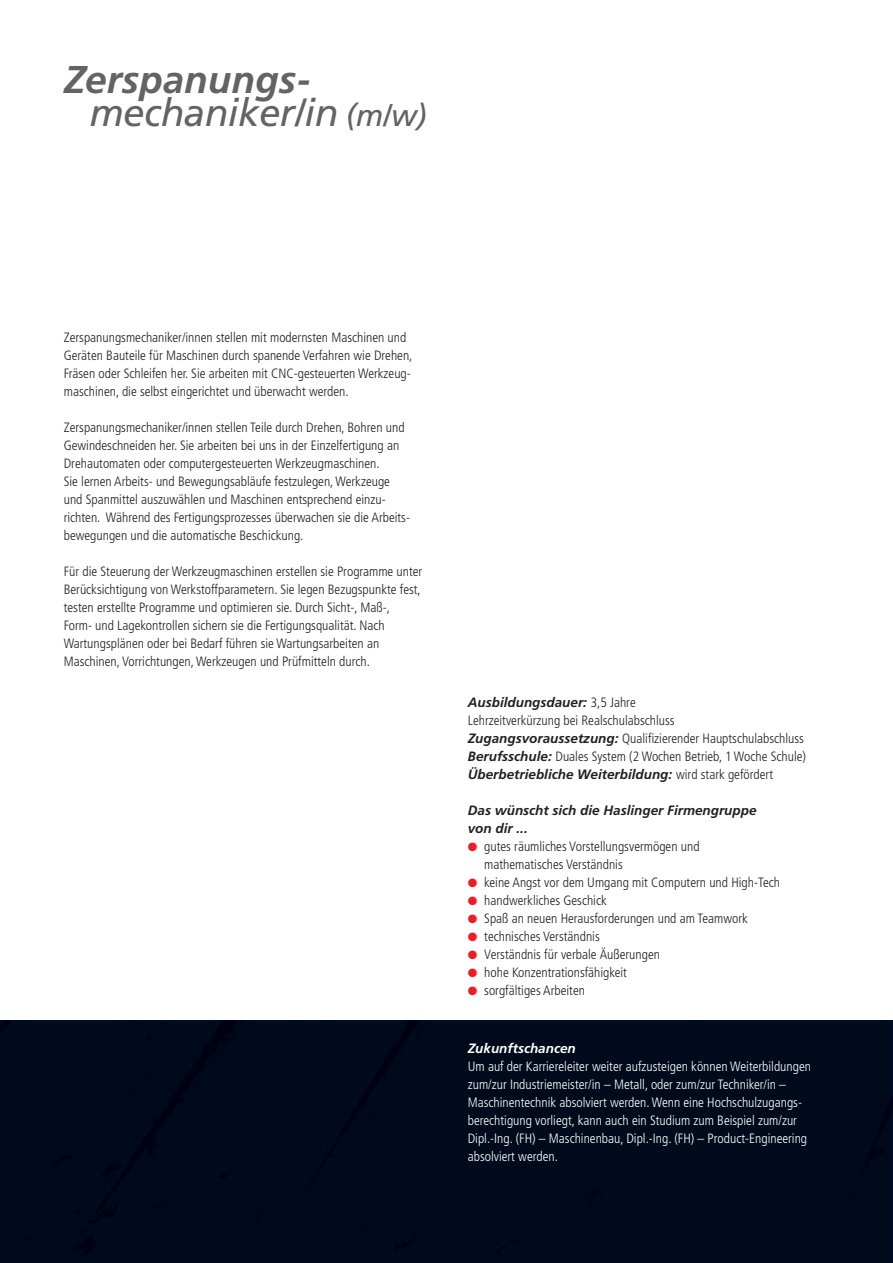
<style>
.page{position:relative;width:893px;height:1263px;background:#fff}
.page>*{position:absolute;margin:0;border:0;box-sizing:border-box;transform-origin:0 0}
.t1{font:italic 38.7px "Frutiger";letter-spacing:-.015em;color:#636366}
.t2{font:italic 700 38.7px "Frutiger";color:#636366}
.t3{font:300 condensed 13.5px/18px "Frutiger";color:#231f20}
.t4{font:300 condensed 13.5px/18px "Frutiger";color:#fff}
.t5{font:italic 700 13.5px "Frutiger";color:#231f20}
.t6{font:italic 700 13.5px "Frutiger";color:#fff}
.s1{font-size:30.9px}
.s2{font-weight:300;font-style:normal;font-stretch:condensed}
.s3{font-weight:700;font-style:italic;font-stretch:normal}
.s4{color:#ee1d23}
</style>
<div class="page">
<div style="left:0;top:1020px;width:893px;height:243px;background:#000a1d"></div>
<img style="left:892px;top:1020px;width:1px;height:243px">
<p class="t2" style="left:64px;top:57px;width:249px">Zerspanungs-</p>
<p class="t1" style="left:89px;top:90px;width:339px">mechaniker/in <span class="s1">(m/w)</span></p>
<p class="t3" style="left:64px;top:328px;width:350px">Zerspanungsmechaniker/innen stellen mit modernsten Maschinen und Geräten Bauteile für Maschinen durch spanende Verfahren wie Drehen, Fräsen oder Schleifen her. Sie arbeiten mit CNC-gesteuerten Werkzeug&shy;maschinen, die selbst eingerichtet und überwacht werden.</p>
<p class="t3" style="left:64px;top:418px;width:342px">Zerspanungsmechaniker/innen stellen Teile durch Drehen, Bohren und<br>Gewindeschneiden her. Sie arbeiten bei uns in der Einzelfertigung an</p>
<p class="t3" style="left:64px;top:454px;width:317px">Drehautomaten oder computergesteuerten Werkzeugmaschinen.</p>
<p class="t3" style="left:64px;top:472px;width:347px">Sie lernen Arbeits- und Bewegungsabläufe festzulegen, Werkzeuge und Spanmittel auszuwählen und Maschinen entsprechend einzu&shy;richten. Während des Fertigungsprozesses überwachen sie die Arbeits&shy;bewegungen und die automatische Beschickung.</p>
<p class="t3" style="left:64px;top:562px;width:360px;text-align:justify">Für die Steuerung der Werkzeugmaschinen erstellen sie Programme unter Berücksichtigung von Werkstoffparametern. Sie legen Bezugspunkte fest, testen erstellte Programme und optimieren sie. Durch Sicht-, Maß-,</p>
<p class="t3" style="left:64px;top:616px;width:322px">Form- und Lagekontrollen sichern sie die Fertigungsqualität. Nach</p>
<p class="t3" style="left:64px;top:634px;width:317px">Wartungsplänen oder bei Bedarf führen sie Wartungsarbeiten an</p>
<p class="t3" style="left:64px;top:652px;width:308px">Maschinen, Vorrichtungen, Werkzeugen und Prüfmitteln durch.</p>
<p class="t5" style="left:468px;top:695px;width:170px">Ausbildungsdauer: <span class="s2">3,5 Jahre</span></p>
<p class="t3" style="left:468px;top:712px;width:208px">Lehrzeitverkürzung bei Realschulabschluss</p>
<p class="t3" style="left:468px;top:730px;width:338px"><span class="s3">Zugangsvoraussetzung:</span> Qualifizierender Hauptschulabschluss</p>
<p class="t3" style="left:468px;top:748px;width:340px"><span class="s3">Berufsschule:</span> Duales System (2 Wochen Betrieb, 1 Woche Schule)</p>
<p class="t5" style="left:468px;top:767px;width:307px">Überbetriebliche Weiterbildung: <span class="s2">wird stark gefördert</span></p>
<p class="t5" style="left:468px;top:803px;width:290px">Das wünscht sich die Haslinger Firmengruppe</p>
<p class="t5" style="left:468px;top:821px;width:62px">von dir ...</p>
<p class="t3" style="left:468px;top:838px;width:233px"><span class="s4">●</span> gutes räumliches Vorstellungsvermögen und</p>
<p class="t3" style="left:484px;top:856px;width:140px">mathematisches Verständnis</p>
<p class="t3" style="left:468px;top:874px;width:314px"><span class="s4">●</span> keine Angst vor dem Umgang mit Computern und High-Tech</p>
<p class="t3" style="left:468px;top:892px;width:140px"><span class="s4">●</span> handwerkliches Geschick</p>
<p class="t3" style="left:468px;top:910px;width:282px"><span class="s4">●</span> Spaß an neuen Herausforderungen und am Teamwork</p>
<p class="t3" style="left:468px;top:928px;width:134px"><span class="s4">●</span> technisches Verständnis</p>
<p class="t3" style="left:468px;top:946px;width:194px"><span class="s4">●</span> Verständnis für verbale Äußerungen</p>
<p class="t3" style="left:468px;top:964px;width:161px"><span class="s4">●</span> hohe Konzentrationsfähigkeit</p>
<p class="t3" style="left:468px;top:982px;width:119px"><span class="s4">●</span> sorgfältiges Arbeiten</p>
<p class="t6" style="left:468px;top:1040px;width:109px">Zukunftschancen</p>
<p class="t4" style="left:468px;top:1057px;width:345px">Um auf der Karriereleiter weiter aufzusteigen können Weiterbildungen zum/zur Industriemeister/in – Metall, oder zum/zur Techniker/in –</p>
<p class="t4" style="left:468px;top:1093px;width:335px">Maschinentechnik absolviert werden. Wenn eine Hochschulzugangs&shy;berechtigung vorliegt, kann auch ein Studium zum Beispiel zum/zur</p>
<p class="t4" style="left:468px;top:1129px;width:341px">Dipl.-Ing. (FH) – Maschinenbau, Dipl.-Ing. (FH) – Product-Engineering absolviert werden.</p>
</div>
